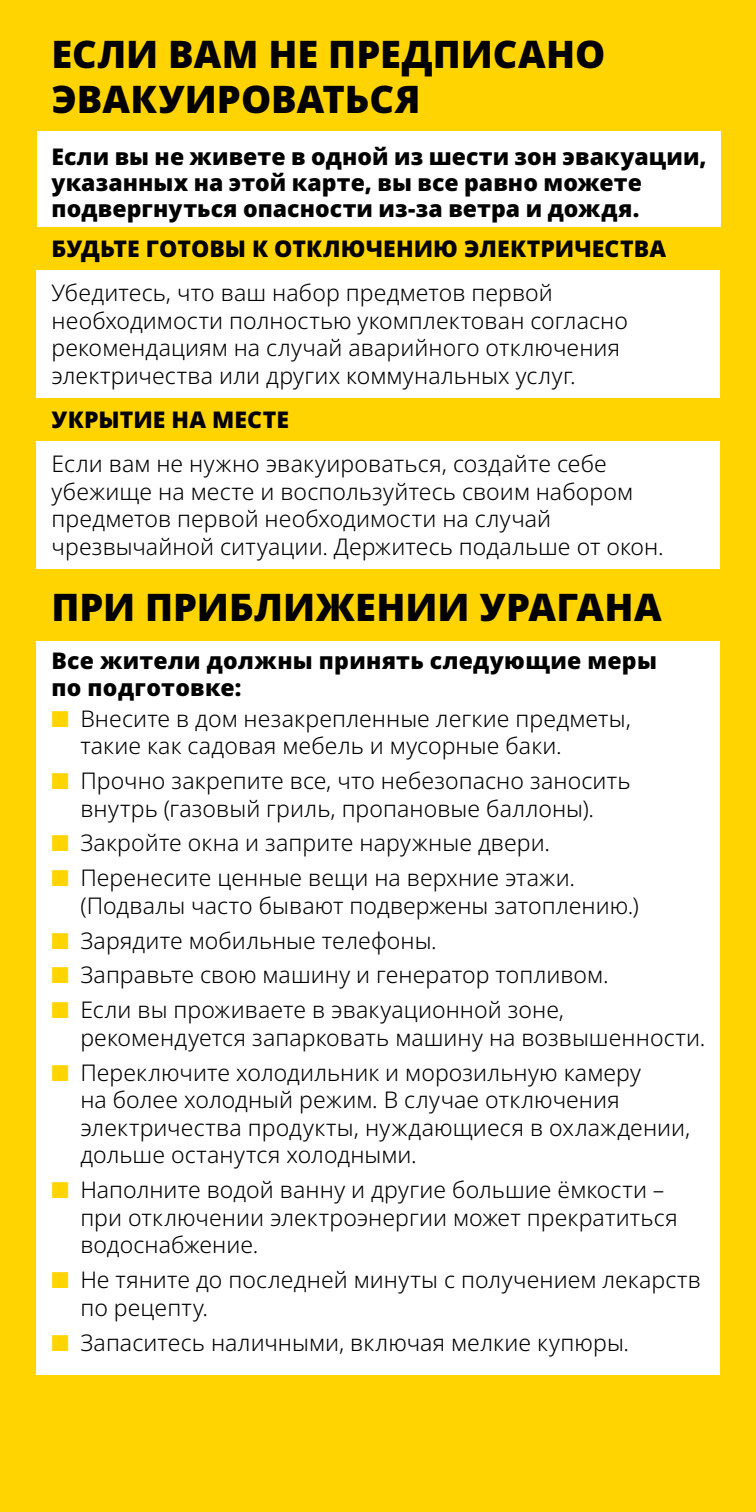
<style>
.page{position:relative;width:756px;height:1512px;background:#fff}
.page>*{position:absolute;margin:0;border:0;box-sizing:border-box;transform-origin:0 0}
.Header_Yellow_Shading{font:900 38px/45.6px "Noto Sans";color:#000}
.body_text_tabs{font:300 23px/27.6px "Noto Sans";letter-spacing:.005em;color:#000}
.body_text{font:300 23px/27.6px "Noto Sans";letter-spacing:.005em;color:#000}
.after_header_black_body_type{font:900 23px/26px "Noto Sans";letter-spacing:.005em;color:#000}
.Subhead_Yellow_Shading{font:900 23px "Noto Sans";letter-spacing:.005em;color:#000}
.after_header_black_body_type_no_shading{font:900 23px/27.6px "Noto Sans";letter-spacing:.015em;color:#000}
.s1{color:#ffd400}
</style>
<div class="page">
<div style="left:0;top:0;width:37px;height:1512px;background:#ffd400"></div>
<div style="left:36px;top:0;width:685px;height:1512px;background:#ffd400"></div>
<div style="left:720px;top:0;width:36px;height:1512px;background:#ffd400"></div>
<div style="left:36px;top:232px;width:684px;height:1143px;background:#fff"></div>
<div style="left:37px;top:132px;width:684px;height:101px;background:#fff"></div>
<div style="left:28px;top:227px;width:693px;height:43px;background:#ffd400"></div>
<div style="left:28px;top:398px;width:693px;height:43px;background:#ffd400"></div>
<div style="left:28px;top:569px;width:693px;height:72px;background:#ffd400"></div>
<p class="Header_Yellow_Shading" style="left:52px;top:31px;width:555px">ЕСЛИ ВАМ НЕ ПРЕДПИСАНО<br>ЭВАКУИРОВАТЬСЯ</p>
<p class="after_header_black_body_type" style="left:52px;top:144px;width:657px">Если вы не живете в одной из шести зон эвакуации, указанных на этой карте, вы все равно можете подвергнуться опасности из-за ветра и дождя.</p>
<p class="Subhead_Yellow_Shading" style="left:52px;top:231px;width:616px">БУДЬТЕ ГОТОВЫ К ОТКЛЮЧЕНИЮ ЭЛЕКТРИЧЕСТВА</p>
<p class="body_text" style="left:52px;top:280px;width:578px">Убедитесь, что ваш набор предметов первой необходимости полностью укомплектован согласно рекомендациям на случай аварийного отключения электричества или других коммунальных услуг.</p>
<p class="Subhead_Yellow_Shading" style="left:52px;top:402px;width:239px">УКРЫТИЕ НА МЕСТЕ</p>
<p class="body_text" style="left:52px;top:451px;width:614px">Если вам не нужно эвакуироваться, создайте себе убежище на месте и воспользуйтесь своим набором предметов первой необходимости на случай чрезвычайной ситуации. Держитесь подальше от окон.</p>
<p class="Header_Yellow_Shading" style="left:52px;top:584px;width:612px">ПРИ ПРИБЛИЖЕНИИ УРАГАНА</p>
<p class="after_header_black_body_type_no_shading" style="left:52px;top:646px;width:607px">Все жители должны принять следующие меры по подготовке:</p>
<p class="body_text_tabs" style="left:80px;top:705px;width:552px;text-indent:-29px"><span class="s1">■</span> Внесите в дом незакрепленные легкие предметы, такие как садовая мебель и мусорные баки.</p>
<p class="body_text_tabs" style="left:52px;top:767px;width:581px;text-align:center"><span class="s1">■</span> Прочно закрепите все, что небезопасно заносить внутрь (газовый гриль, пропановые баллоны).</p>
<p class="body_text_tabs" style="left:52px;top:830px;width:500px"><span class="s1">■</span> Закройте окна и заприте наружные двери.</p>
<p class="body_text_tabs" style="left:80px;top:865px;width:560px;text-indent:-29px"><span class="s1">■</span> Перенесите ценные вещи на верхние этажи. (Подвалы часто бывают подвержены затоплению.)</p>
<p class="body_text_tabs" style="left:52px;top:927px;width:387px"><span class="s1">■</span> Зарядите мобильные телефоны.</p>
<p class="body_text_tabs" style="left:52px;top:962px;width:559px"><span class="s1">■</span> Заправьте свою машину и генератор топливом.</p>
<p class="body_text_tabs" style="left:80px;top:997px;width:627px;text-indent:-29px"><span class="s1">■</span> Если вы проживаете в эвакуационной зоне, рекомендуется запарковать машину на возвышенности.</p>
<p class="body_text_tabs" style="left:80px;top:1059px;width:612px;text-indent:-29px"><span class="s1">■</span> Переключите холодильник и морозильную камеру<br>на более холодный режим. В случае отключения электричества продукты, нуждающиеся в охлаждении, дольше останутся холодными.</p>
<p class="body_text_tabs" style="left:80px;top:1177px;width:599px;text-indent:-29px"><span class="s1">■</span> Наполните водой ванну и другие большие ёмкости – при отключении электроэнергии может прекратиться водоснабжение.</p>
<p class="body_text_tabs" style="left:80px;top:1267px;width:622px;text-indent:-29px"><span class="s1">■</span> Не тяните до последней минуты с получением лекарств по рецепту.</p>
<p class="body_text_tabs" style="left:52px;top:1329px;width:579px"><span class="s1">■</span> Запаситесь наличными, включая мелкие купюры.</p>
</div>
